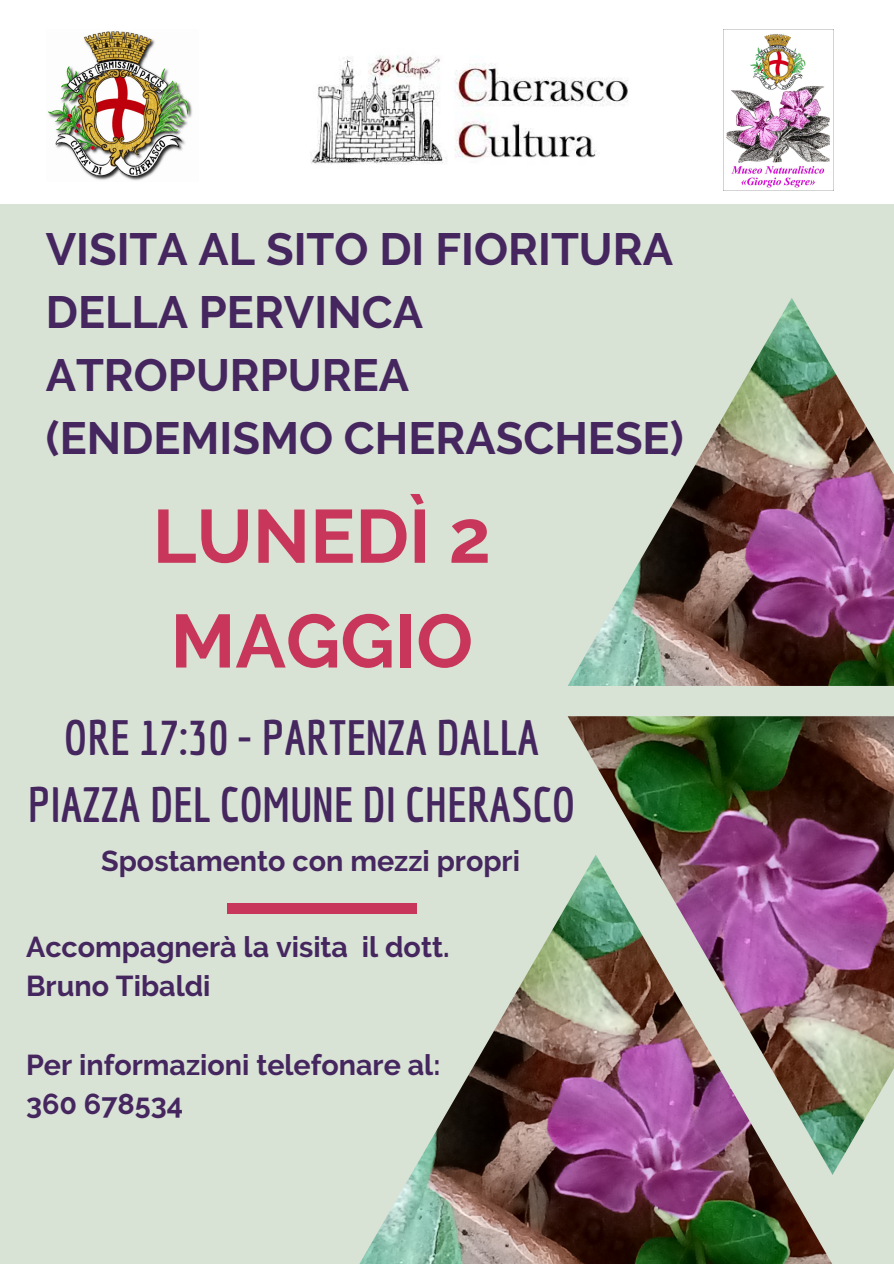
<style>
.page{position:relative;width:894px;height:1264px;background:#fff}
.page>*{position:absolute;margin:0;border:0;box-sizing:border-box;transform-origin:0 0}
.t1{font:700 75px/104.7px "Raleway";color:#c8375b}
.t2{font:700 48.3px/67.5px "Economica";color:#45265f;text-align:center}
.t3{font:700 45px/63px "Raleway";color:#45265f}
.t4{font:700 28.65px/39.5px "Raleway";color:#45265f}
</style>
<div class="page">
<div style="left:0;top:204px;width:893px;height:1059px;background:#d8e2d5"></div>
<img style="left:359px;top:903px;width:473px;height:360px">
<div style="left:227px;top:903px;width:189px;height:10px;background:#c8375b"></div>
<img style="left:47px;top:31px;width:146px;height:150px">
<img style="left:310px;top:55px;width:319px;height:109px">
<img style="left:723px;top:29px;width:109px;height:161px">
<img style="left:567px;top:716px;width:326px;height:458px">
<img style="left:568px;top:298px;width:325px;height:388px">
<p class="t3" style="left:46px;top:217px;width:639px">VISITA AL SITO DI FIORITURA<br>DELLA PERVINCA<br>ATROPURPUREA (ENDEMISMO CHERASCHESE)</p>
<p class="t1" style="left:153px;top:484px;width:340px">LUNEDÌ 2<br>MAGGIO</p>
<p class="t2" style="left:28px;top:703px;width:549px">ORE 17:30 - PARTENZA DALLA<br>PIAZZA DEL COMUNE DI CHERASCO</p>
<p class="t4" style="left:101px;top:841px;width:420px">Spostamento con mezzi propri</p>
<p class="t4" style="left:26px;top:926px;width:425px">Accompagnerà la visita il dott.<br>Bruno Tibaldi</p>
<p class="t4" style="left:26px;top:1044px;width:416px">Per informazioni telefonare al:</p>
<p class="t4" style="left:26px;top:1084px;width:158px">360 678534</p>
</div>
